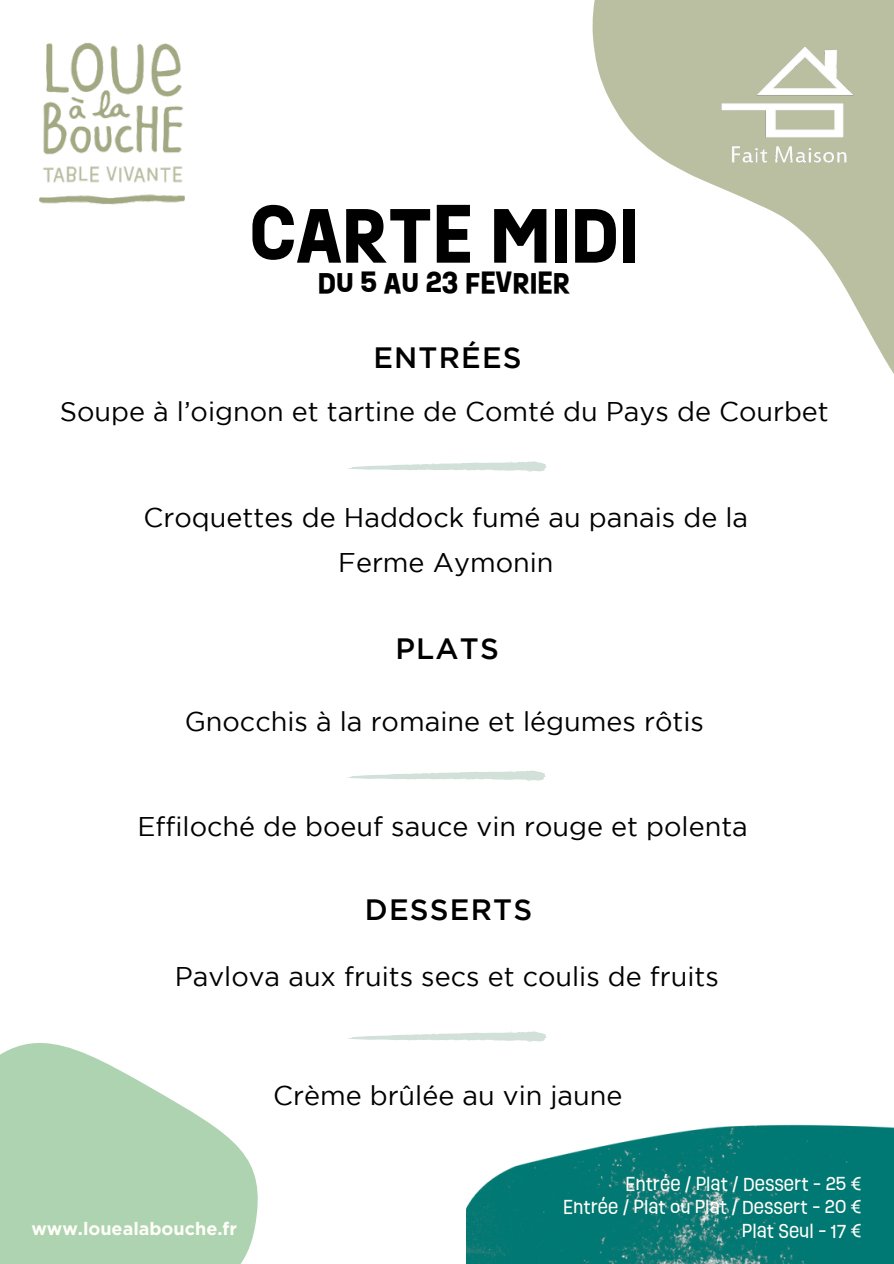
<style>
.page{position:relative;width:894px;height:1264px;background:#fff}
.page>*{position:absolute;margin:0;border:0;box-sizing:border-box;transform-origin:0 0}
.t1{font:700 70.5px "Ruddy";color:#000}
.t2{font:500 29.4px "Gotham";letter-spacing:.04em;color:#000}
.t3{font:27px "Gotham";color:#000}
.t4{font:700 27px "Ruddy";color:#000}
.t5{font:700 18px "Gotham";color:#fffef9}
.t6{font:17.25px "Ruddy";color:#fffef9}
</style>
<div class="page">
<img style="left:466px;top:1124px;width:427px;height:139px">
<svg style="left:348px;top:462px;width:133px;height:9px"></svg>
<svg style="left:347px;top:770px;width:198px;height:11px"></svg>
<svg style="left:348px;top:1031px;width:198px;height:11px"></svg>
<img style="left:39px;top:42px;width:146px;height:163px">
<svg style="left:481px;top:0;width:412px;height:472px"></svg>
<img style="left:713px;top:37px;width:147px;height:137px">
<svg style="left:0;top:1043px;width:258px;height:220px;fill:#aed3b0"></svg>
<p class="t1" style="left:250px;top:182px;width:390px">CARTE MIDI</p>
<h1 class="t4" style="left:318px;top:263px;width:254px">DU 5 AU 23 FEVRIER</h1>
<p class="t2" style="left:373px;top:346px;width:150px">ENTRÉES</p>
<p class="t3" style="left:60px;top:402px;width:770px">Soupe à l’oignon et tartine de Comté du Pays de Courbet</p>
<p class="t3" style="left:144px;top:507px;width:606px">Croquettes de Haddock fumé au panais de la</p>
<h2 class="t3" style="left:338px;top:552px;width:217px">Ferme Aymonin</h2>
<p class="t2" style="left:395px;top:637px;width:105px">PLATS</p>
<p class="t3" style="left:185px;top:710px;width:520px">Gnocchis à la romaine et légumes rôtis</p>
<p class="t3" style="left:137px;top:816px;width:611px">Effiloché de boeuf sauce vin rouge et polenta</p>
<p class="t2" style="left:365px;top:898px;width:169px">DESSERTS</p>
<p class="t3" style="left:175px;top:966px;width:545px">Pavlova aux fruits secs et coulis de fruits</p>
<p class="t5" style="left:31px;top:1218px;width:207px">www.louealabouche.fr</p>
<p class="t3" style="left:273px;top:1085px;width:351px">Crème brûlée au vin jaune</p>
<p class="t6" style="left:625px;top:1170px;width:237px">ENTRÉE / PLAT / DESSERT - 25 €</p>
<p class="t6" style="left:563px;top:1194px;width:300px">ENTRÉE / PLAT OU PLAT / DESSERT - 20 €</p>
<p class="t6" style="left:741px;top:1217px;width:121px">PLAT SEUL - 17 €</p>
</div>
